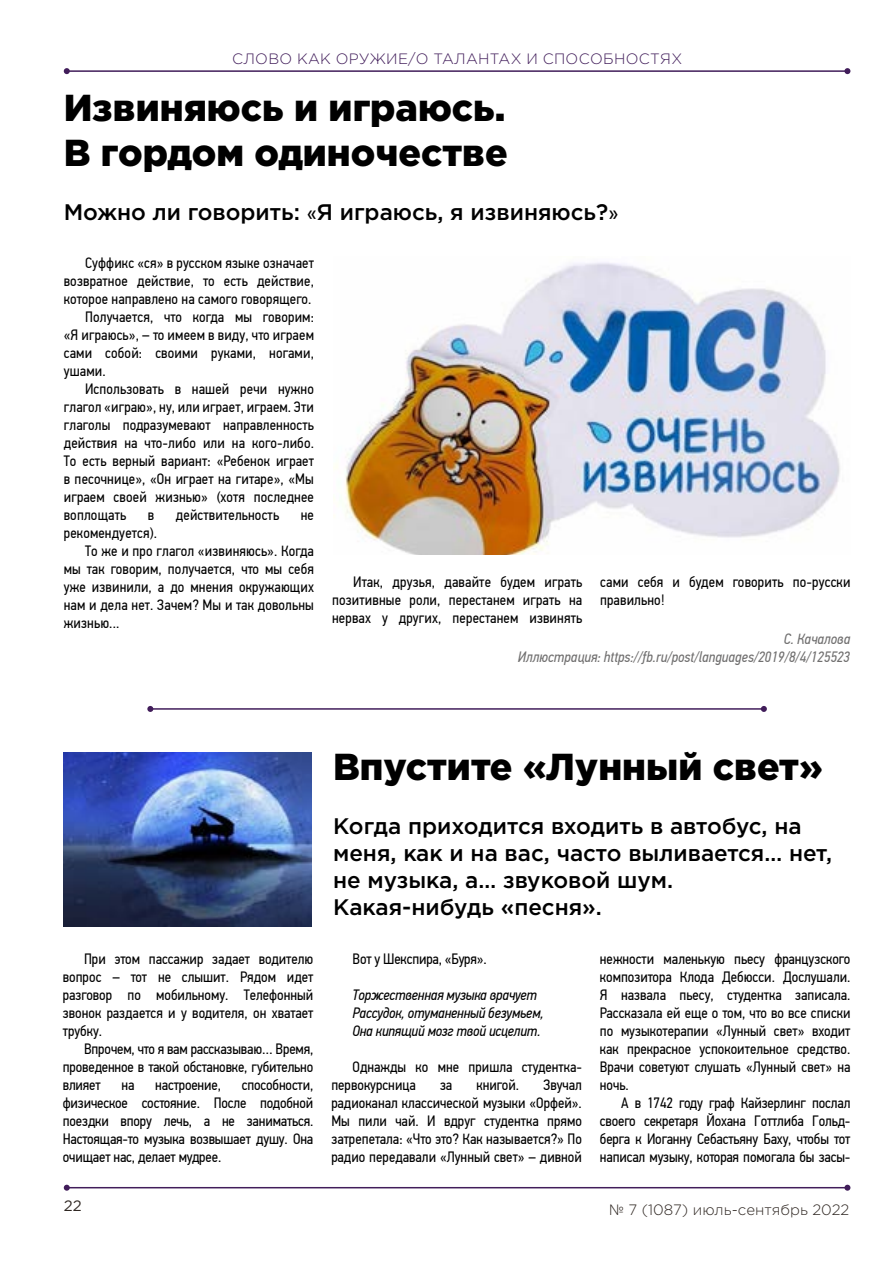
<style>
.page{position:relative;width:893px;height:1263px;background:#fff}
.page>*{position:absolute;margin:0;border:0;box-sizing:border-box;transform-origin:0 0}
.t1{font:900 37.5px/45px "Gotham Pro";color:#000}
.t2{font:500 22.5px/27px "Gotham Pro";color:#000}
.t3{font:15px/18px "PF Din Text Cond Pro";letter-spacing:.01em;color:#000;text-align:justify}
.t4{font:italic 15px/18px "PF Din Text Cond Pro";letter-spacing:-.01em;color:#000}
.t5{font:italic 15px/18px "PF Din Text Cond Pro";color:#706f6f;text-align:right}
.t6{font:300 15px "Gotham Pro";letter-spacing:.02em;color:#411d5a}
.t7{font:15px "PF Din Text Cond Pro";letter-spacing:-.01em;color:#000}
.t8{font:300 15px "Gotham Pro";color:#2f2722}
.t9{font:15px "Gotham Pro";color:#2f2722}
.s1{font-family:"PF Din Text Cond Pro";font-weight:400}
</style>
<div class="page">
<hr style="left:67px;top:70px;width:780px;height:2px;background:#411d5a">
<svg style="left:64px;top:68px;width:6px;height:6px"></svg>
<svg style="left:844px;top:68px;width:6px;height:6px"></svg>
<hr style="left:67px;top:1187px;width:780px;height:1px;background:#411d5a">
<svg style="left:64px;top:1185px;width:6px;height:6px"></svg>
<svg style="left:844px;top:1185px;width:6px;height:6px"></svg>
<img style="left:64px;top:753px;width:248px;height:173px">
<hr style="left:150px;top:708px;width:614px;height:2px;background:#411d5a">
<svg style="left:147px;top:706px;width:6px;height:6px"></svg>
<svg style="left:761px;top:706px;width:6px;height:6px"></svg>
<img style="left:335px;top:262px;width:505px;height:293px">
<p class="t6" style="left:232px;top:50px;width:452px">СЛОВО КАК ОРУЖИЕ/О ТАЛАНТАХ И СПОСОБНОСТЯХ</p>
<h1 class="t1" style="left:64px;top:84px;width:445px">Извиняюсь и играюсь.<br>В гордом одиночестве</h1>
<h2 class="t2" style="left:64px;top:198px;width:556px">Можно ли говорить: <span class="s1">«</span>Я играюсь, я извиняюсь?<span class="s1">»</span></h2>
<p class="t3" style="left:85px;top:254px;width:230px">Суффикс «ся» в русском языке означает</p>
<p class="t3" style="left:64px;top:272px;width:252px">возвратное действие, то есть действие,</p>
<p class="t3" style="left:64px;top:290px;width:249px">которое направлено на самого говорящего.</p>
<p class="t3" style="left:85px;top:308px;width:230px">Получается, что когда мы говорим:</p>
<p class="t3" style="left:64px;top:326px;width:252px">«Я играюсь», – то имеем в виду, что играем</p>
<p class="t3" style="left:64px;top:344px;width:252px">сами собой: своими руками, ногами,</p>
<p class="t3" style="left:64px;top:362px;width:43px">ушами.</p>
<p class="t3" style="left:85px;top:380px;width:230px">Использовать в нашей речи нужно</p>
<p class="t3" style="left:64px;top:398px;width:252px">глагол «играю», ну, или играет, играем. Эти</p>
<p class="t3" style="left:64px;top:416px;width:252px">глаголы подразумевают направленность</p>
<p class="t3" style="left:64px;top:434px;width:252px">действия на что-либо или на кого-либо.</p>
<p class="t3" style="left:64px;top:452px;width:252px">То есть верный вариант: «Ребенок играет</p>
<p class="t3" style="left:64px;top:470px;width:252px">в песочнице», «Он играет на гитаре», «Мы</p>
<p class="t3" style="left:64px;top:488px;width:252px">играем своей жизнью» (хотя последнее</p>
<p class="t3" style="left:64px;top:506px;width:64px">воплощать</p>
<p class="t3" style="left:148px;top:506px;width:8px">в</p>
<p class="t3" style="left:176px;top:506px;width:105px">действительность</p>
<p class="t3" style="left:301px;top:506px;width:15px">не</p>
<p class="t3" style="left:64px;top:524px;width:95px">рекомендуется).</p>
<p class="t3" style="left:85px;top:542px;width:230px">То же и про глагол «извиняюсь». Когда</p>
<p class="t3" style="left:64px;top:560px;width:252px">мы так говорим, получается, что мы себя</p>
<p class="t3" style="left:64px;top:578px;width:252px">уже извинили, а до мнения окружающих</p>
<p class="t3" style="left:64px;top:596px;width:252px">нам и дела нет. Зачем? Мы и так довольны</p>
<p class="t3" style="left:64px;top:614px;width:57px">жизнью...</p>
<p class="t3" style="left:332px;top:573px;width:252px;text-indent:21px">Итак, друзья, давайте будем играть позитивные роли, перестанем играть на нервах у других, перестанем извинять</p>
<p class="t3" style="left:600px;top:573px;width:252px">сами себя и будем говорить по-русски правильно!</p>
<p class="t5" style="left:518px;top:630px;width:334px">С. Качалова<br>Иллюстрация: https://fb.ru/post/languages/2019/8/4/125523</p>
<p class="t3" style="left:63px;top:950px;width:252px;text-indent:21px">При этом пассажир задает водителю вопрос – тот не слышит. Рядом идет разговор по мобильному. Телефонный звонок раздается и у водителя, он хватает трубку.</p>
<p class="t3" style="left:63px;top:1040px;width:252px;text-indent:21px">Впрочем, что я вам рассказываю… Время, проведенное в такой обстановке, губительно влияет</p>
<p class="t3" style="left:63px;top:1076px;width:252px;text-indent:179px">способности, физическое состояние. После подобной поездки впору лечь, а не заниматься.<br>Настоящая-то музыка возвышает душу. Она очищает нас, делает мудрее.</p>
<p class="t3" style="left:122px;top:1076px;width:14px">на</p>
<p class="t7" style="left:155px;top:1076px;width:67px">настроение,</p>
<h1 class="t1" style="left:333px;top:743px;width:491px">Впустите «Лунный свет»</h1>
<h2 class="t2" style="left:333px;top:812px;width:500px">Когда приходится входить в автобус, на меня, как и на вас, часто выливается… нет, не музыка, а… звуковой шум.<br>Какая-нибудь «песня».</h2>
<p class="t7" style="left:353px;top:950px;width:136px">Вот у Шекспира, «Буря».</p>
<p class="t4" style="left:353px;top:986px;width:193px">Торжественная музыка врачует<br>Рассудок, отуманенный безумьем,<br>Она кипящий мозг твой исцелит.</p>
<p class="t3" style="left:331px;top:1058px;width:252px;text-indent:21px">Однажды ко мне пришла студентка&shy;первокурсница</p>
<p class="t3" style="left:331px;top:1076px;width:252px;text-indent:212px">Звучал радиоканал классической музыки «Орфей».<br>Мы пили чай. И вдруг студентка прямо затрепетала: «Что это? Как называется?» По радио передавали «Лунный свет» – дивной</p>
<p class="t3" style="left:440px;top:1076px;width:14px">за</p>
<p class="t3" style="left:476px;top:1076px;width:44px">книгой.</p>
<p class="t3" style="left:600px;top:950px;width:252px">нежности маленькую пьесу французского композитора Клода Дебюсси. Дослушали.<br>Я назвала пьесу, студентка записала.<br>Рассказала ей еще о том, что во все списки по музыкотерапии «Лунный свет» входит как прекрасное успокоительное средство.<br>Врачи советуют слушать «Лунный свет» на ночь.</p>
<p class="t3" style="left:600px;top:1094px;width:252px;text-indent:21px">А в 1742 году граф Кайзерлинг послал своего секретаря Йохана Готтлиба Гольд&shy;берга к Иоганну Себастьяну Баху, чтобы тот написал музыку, которая помогала бы засы-</p>
<p class="t9" style="left:64px;top:1197px;width:19px">22</p>
<p class="t8" style="left:610px;top:1202px;width:241px">№ 7 (1087) июль-сентябрь 2022</p>
</div>
